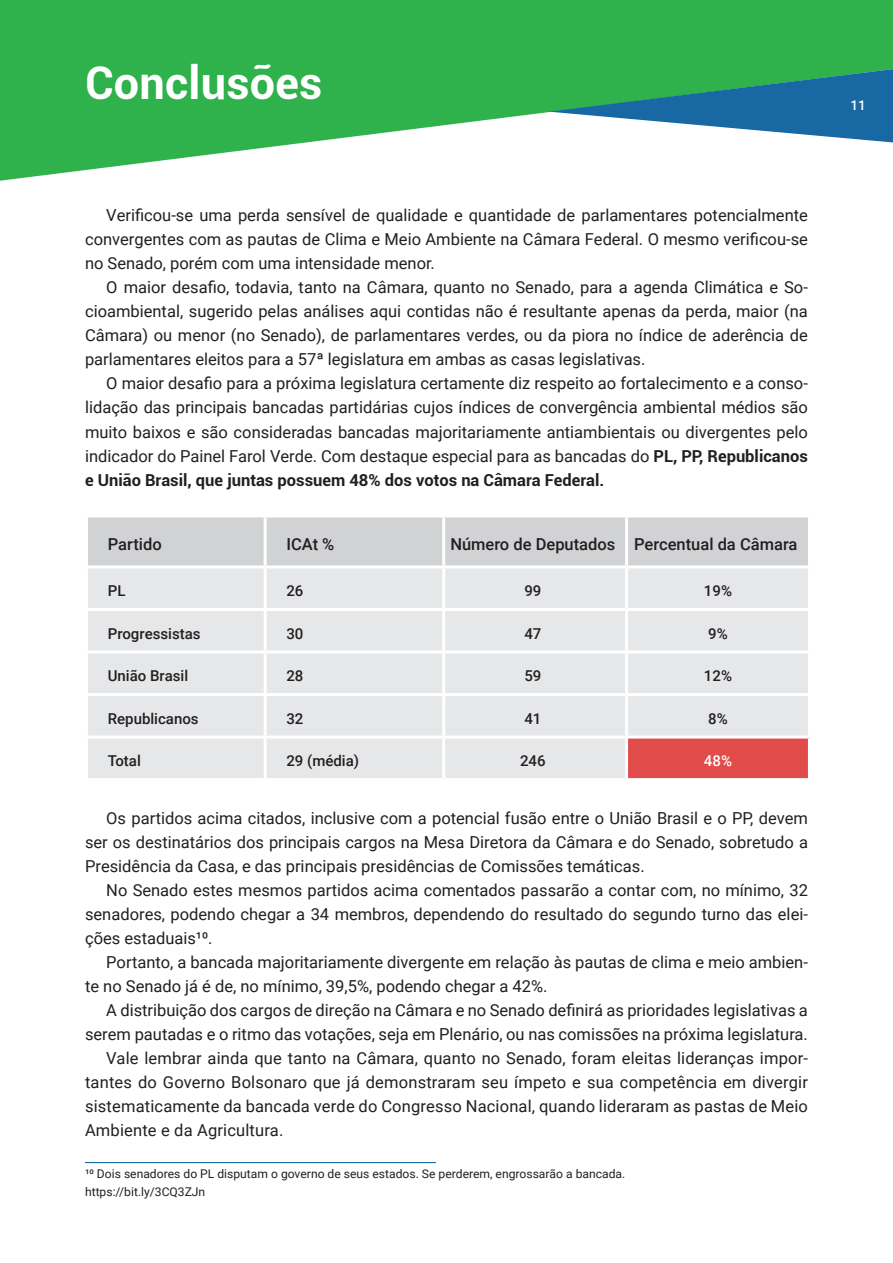
<style>
.page{position:relative;width:893px;height:1263px;background:#fff}
.page>*{position:absolute;margin:0;border:0;box-sizing:border-box;transform-origin:0 0}
.t1{font:700 45px "Roboto";letter-spacing:.005em;color:#fff}
.t2{font:16.5px/24px "Roboto";color:#231f20;text-align:justify}
.t3{font:500 16.5px "Roboto";color:#231f20}
.t4{font:500 15px "Roboto";color:#231f20}
.t5{font:500 15px "Roboto";color:#fff}
.t6{font:500 13.5px "Roboto";color:#fff}
.t7{font:12px/17.7px "Roboto";color:#231f20}
.s1{font-weight:700}
</style>
<div class="page">
<svg style="left:0;top:0;width:893px;height:181px;fill:#2fb14c"></svg>
<svg style="left:549px;top:69px;width:344px;height:73px"></svg>
<div style="left:88px;top:517px;width:720px;height:48px;background:#d1d2d4"></div>
<div style="left:88px;top:568px;width:720px;height:210px;background:#e6e7e9"></div>
<div style="left:627px;top:737px;width:182px;height:43px;background:#e14b4a"></div>
<hr style="left:264px;top:517px;width:3px;height:48px;background:#fff">
<hr style="left:442px;top:517px;width:3px;height:48px;background:#fff">
<hr style="left:625px;top:517px;width:3px;height:48px;background:#fff">
<hr style="left:264px;top:568px;width:3px;height:40px;background:#fff">
<hr style="left:442px;top:568px;width:3px;height:40px;background:#fff">
<hr style="left:625px;top:568px;width:3px;height:40px;background:#fff">
<hr style="left:85px;top:608px;width:180px;height:3px;background:#fff">
<hr style="left:265px;top:608px;width:179px;height:3px;background:#fff">
<hr style="left:264px;top:611px;width:3px;height:39px;background:#fff">
<hr style="left:444px;top:608px;width:183px;height:3px;background:#fff">
<hr style="left:442px;top:611px;width:3px;height:39px;background:#fff">
<hr style="left:627px;top:608px;width:184px;height:3px;background:#fff">
<hr style="left:625px;top:611px;width:3px;height:39px;background:#fff">
<hr style="left:85px;top:650px;width:180px;height:3px;background:#fff">
<hr style="left:265px;top:650px;width:179px;height:3px;background:#fff">
<hr style="left:264px;top:653px;width:3px;height:40px;background:#fff">
<hr style="left:444px;top:650px;width:183px;height:3px;background:#fff">
<hr style="left:442px;top:653px;width:3px;height:40px;background:#fff">
<hr style="left:627px;top:650px;width:184px;height:3px;background:#fff">
<hr style="left:625px;top:653px;width:3px;height:40px;background:#fff">
<hr style="left:85px;top:693px;width:180px;height:3px;background:#fff">
<hr style="left:265px;top:693px;width:179px;height:3px;background:#fff">
<hr style="left:264px;top:696px;width:3px;height:39px;background:#fff">
<hr style="left:444px;top:693px;width:183px;height:3px;background:#fff">
<hr style="left:442px;top:696px;width:3px;height:39px;background:#fff">
<hr style="left:627px;top:693px;width:184px;height:3px;background:#fff">
<hr style="left:625px;top:696px;width:3px;height:39px;background:#fff">
<hr style="left:85px;top:735px;width:180px;height:3px;background:#fff">
<hr style="left:265px;top:735px;width:179px;height:3px;background:#fff">
<hr style="left:264px;top:738px;width:3px;height:40px;background:#fff">
<hr style="left:444px;top:735px;width:183px;height:3px;background:#fff">
<hr style="left:442px;top:738px;width:3px;height:40px;background:#fff">
<hr style="left:627px;top:735px;width:184px;height:3px;background:#fff">
<hr style="left:625px;top:738px;width:3px;height:40px;background:#fff">
<hr style="left:808px;top:738px;width:3px;height:40px;background:#fff">
<hr style="left:627px;top:778px;width:184px;height:3px;background:#fff">
<hr style="left:85px;top:1162px;width:351px;height:1px;background:#1768a3">
<h1 class="t1" style="left:85px;top:51px;width:239px">Conclusões</h1>
<p class="t2" style="left:85px;top:203px;width:724px;text-indent:21px">Verificou-se uma perda sensível de qualidade e quantidade de parlamentares potencialmente convergentes com as pautas de Clima e Meio Ambiente na Câmara Federal. O mesmo verificou-se no Senado, porém com uma intensidade menor.</p>
<p class="t2" style="left:85px;top:275px;width:724px;text-indent:21px">O maior desafio, todavia, tanto na Câmara, quanto no Senado, para a agenda Climática e So&shy;cioambiental, sugerido pelas análises aqui contidas não é resultante apenas da perda, maior (na Câmara) ou menor (no Senado), de parlamentares verdes, ou da piora no índice de aderência de parlamentares eleitos para a 57ª legislatura em ambas as casas legislativas.</p>
<p class="t2" style="left:85px;top:371px;width:724px;text-indent:21px">O maior desafio para a próxima legislatura certamente diz respeito ao fortalecimento e a conso&shy;lidação das principais bancadas partidárias cujos índices de convergência ambiental médios são muito baixos e são consideradas bancadas majoritariamente antiambientais ou divergentes pelo indicador do Painel Farol Verde. Com destaque especial para as bancadas do <span class="s1">PL, PP, Republicanos e União Brasil, que juntas possuem 48% dos votos na Câmara Federal.</span></p>
<p class="t3" style="left:108px;top:533px;width:55px">Partido</p>
<p class="t3" style="left:286px;top:533px;width:49px">ICAt %</p>
<p class="t3" style="left:450px;top:533px;width:349px">Número de Deputados Percentual da Câmara</p>
<p class="t4" style="left:108px;top:580px;width:19px">PL</p>
<p class="t4" style="left:286px;top:580px;width:19px">26</p>
<p class="t4" style="left:524px;top:580px;width:19px">99</p>
<p class="t4" style="left:704px;top:580px;width:30px">19%</p>
<p class="t4" style="left:108px;top:623px;width:94px">Progressistas</p>
<p class="t4" style="left:286px;top:623px;width:19px">30</p>
<p class="t4" style="left:524px;top:623px;width:19px">47</p>
<p class="t4" style="left:708px;top:623px;width:21px">9%</p>
<p class="t4" style="left:108px;top:665px;width:82px">União Brasil</p>
<p class="t4" style="left:286px;top:665px;width:19px">28</p>
<p class="t4" style="left:524px;top:665px;width:19px">59</p>
<p class="t4" style="left:704px;top:665px;width:30px">12%</p>
<p class="t4" style="left:108px;top:708px;width:92px">Republicanos</p>
<p class="t4" style="left:286px;top:708px;width:19px">32</p>
<p class="t4" style="left:524px;top:708px;width:19px">41</p>
<p class="t4" style="left:708px;top:708px;width:21px">8%</p>
<p class="t4" style="left:108px;top:750px;width:35px">Total</p>
<p class="t4" style="left:286px;top:750px;width:74px">29 (média)</p>
<p class="t4" style="left:520px;top:750px;width:27px">246</p>
<p class="t5" style="left:704px;top:750px;width:30px">48%</p>
<p class="t2" style="left:85px;top:806px;width:724px;text-indent:21px">Os partidos acima citados, inclusive com a potencial fusão entre o União Brasil e o PP, devem ser os destinatários dos principais cargos na Mesa Diretora da Câmara e do Senado, sobretudo a Presidência da Casa, e das principais presidências de Comissões temáticas.</p>
<p class="t2" style="left:85px;top:878px;width:724px;text-indent:21px">No Senado estes mesmos partidos acima comentados passarão a contar com, no mínimo, 32 senadores, podendo chegar a 34 membros, dependendo do resultado do segundo turno das elei&shy;ções estaduais¹⁰.</p>
<p class="t2" style="left:85px;top:950px;width:724px;text-indent:21px">Portanto, a bancada majoritariamente divergente em relação às pautas de clima e meio ambien&shy;te no Senado já é de, no mínimo, 39,5%, podendo chegar a 42%.</p>
<p class="t2" style="left:106px;top:998px;width:703px">A distribuição dos cargos de direção na Câmara e no Senado definirá as prioridades legislativas a</p>
<p class="t2" style="left:85px;top:1022px;width:724px">serem pautadas e o ritmo das votações, seja em Plenário, ou nas comissões na próxima legislatura.</p>
<p class="t2" style="left:106px;top:1046px;width:703px">Vale lembrar ainda que tanto na Câmara, quanto no Senado, foram eleitas lideranças impor-</p>
<p class="t2" style="left:85px;top:1070px;width:724px">tantes do Governo Bolsonaro que já demonstraram seu ímpeto e sua competência em divergir</p>
<p class="t2" style="left:85px;top:1094px;width:724px">sistematicamente da bancada verde do Congresso Nacional, quando lideraram as pastas de Meio</p>
<p class="t2" style="left:85px;top:1118px;width:200px">Ambiente e da Agricultura.</p>
<p class="t7" style="left:85px;top:1164px;width:542px">¹⁰ Dois senadores do PL disputam o governo de seus estados. Se perderem, engrossarão a bancada. https://bit.ly/3CQ3ZJn</p>
<p class="t6" style="left:850px;top:96px;width:17px">11</p>
</div>
